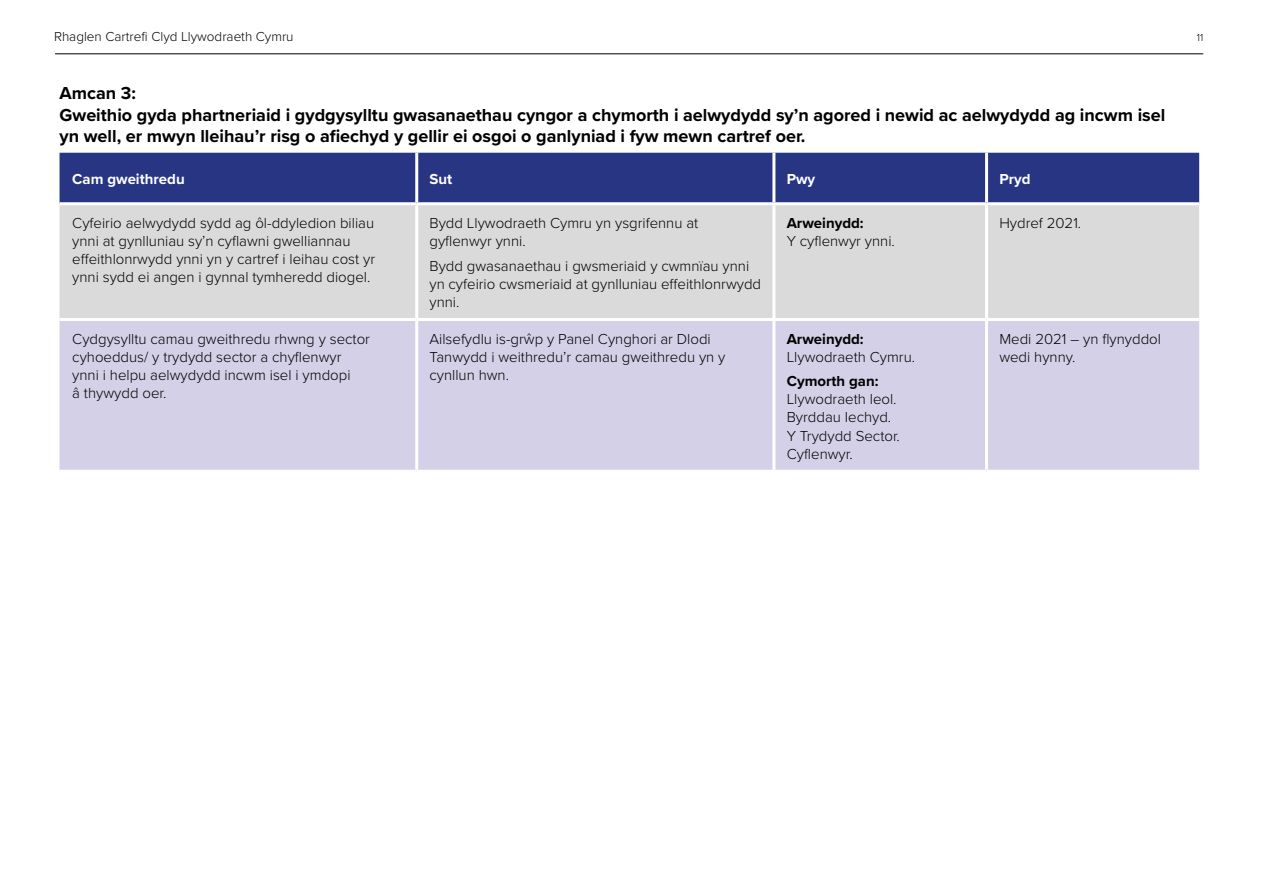
<style>
.page{position:relative;width:1263px;height:893px;background:#fff}
.page>*{position:absolute;margin:0;border:0;box-sizing:border-box;transform-origin:0 0}
.Figure_headings{font:700 18px/21.6px "Proxima Nova";color:#000}
.Table_Text{font:300 15px/18px "Proxima Nova";color:#000}
.Table_Text-2{font:700 15px "Proxima Nova";color:#fff}
.t1{font:300 13.5px "Proxima Nova";color:#000}
.t2{font:300 10.5px "Proxima Nova";color:#000}
.s1{font-weight:700}
</style>
<div class="page">
<hr style="left:55px;top:54px;width:1148px;height:1px;background:#000">
<div style="left:60px;top:153px;width:1139px;height:49px;background:#283583"></div>
<div style="left:60px;top:205px;width:1139px;height:113px;background:#dadada"></div>
<div style="left:60px;top:321px;width:1139px;height:149px;background:#d3d0e7"></div>
<hr style="left:415px;top:153px;width:3px;height:49px;background:#fff">
<hr style="left:772px;top:153px;width:3px;height:49px;background:#fff">
<hr style="left:985px;top:153px;width:3px;height:49px;background:#fff">
<hr style="left:415px;top:205px;width:3px;height:113px;background:#fff">
<hr style="left:772px;top:205px;width:3px;height:113px;background:#fff">
<hr style="left:985px;top:205px;width:3px;height:113px;background:#fff">
<hr style="left:415px;top:321px;width:3px;height:149px;background:#fff">
<hr style="left:772px;top:321px;width:3px;height:149px;background:#fff">
<hr style="left:985px;top:321px;width:3px;height:149px;background:#fff">
<p class="t1" style="left:54px;top:26px;width:241px">Rhaglen Cartrefi Clyd Llywodraeth Cymru</p>
<p class="t2" style="left:1197px;top:30px;width:8px">11</p>
<p class="Figure_headings" style="left:60px;top:82px;width:1107px">Amcan 3:<br>Gweithio gyda phartneriaid i gydgysylltu gwasanaethau cyngor a chymorth i aelwydydd sy’n agored i newid ac aelwydydd ag incwm isel yn well, er mwyn lleihau’r risg o afiechyd y gellir ei osgoi o ganlyniad i fyw mewn cartref oer.</p>
<p class="Table_Text-2" style="left:72px;top:168px;width:114px">Cam gweithredu</p>
<p class="Table_Text-2" style="left:429px;top:168px;width:24px">Sut</p>
<p class="Table_Text-2" style="left:787px;top:168px;width:30px">Pwy</p>
<p class="Table_Text-2" style="left:999px;top:168px;width:33px">Pryd</p>
<p class="Table_Text" style="left:72px;top:214px;width:304px">Cyfeirio aelwydydd sydd ag ôl-ddyledion biliau ynni at gynlluniau sy’n cyflawni gwelliannau effeithlonrwydd ynni yn y cartref i leihau cost yr ynni sydd ei angen i gynnal tymheredd diogel.</p>
<p class="Table_Text" style="left:429px;top:214px;width:270px">Bydd Llywodraeth Cymru yn ysgrifennu at gyflenwyr ynni.</p>
<p class="Table_Text" style="left:787px;top:214px;width:110px"><span class="s1">Arweinydd:<br></span>Y cyflenwyr ynni.</p>
<p class="Table_Text" style="left:999px;top:214px;width:83px">Hydref 2021.</p>
<p class="Table_Text" style="left:429px;top:256px;width:333px">Bydd gwasanaethau i gwsmeriaid y cwmnïau ynni yn cyfeirio cwsmeriaid at gynlluniau effeithlonrwydd ynni.</p>
<p class="Table_Text" style="left:72px;top:329px;width:299px">Cydgysylltu camau gweithredu rhwng y sector cyhoeddus/ y trydydd sector a chyflenwyr ynni i helpu aelwydydd incwm isel i ymdopi<br>â thywydd oer.</p>
<p class="Table_Text" style="left:429px;top:329px;width:297px">Ailsefydlu is-grŵp y Panel Cynghori ar Dlodi<br>Tanwydd i weithredu’r camau gweithredu yn y cynllun hwn.</p>
<p class="Table_Text" style="left:787px;top:329px;width:130px"><span class="s1">Arweinydd:<br></span>Llywodraeth Cymru.</p>
<p class="Table_Text" style="left:787px;top:372px;width:115px"><span class="s1">Cymorth gan:<br></span>Llywodraeth leol.<br>Byrddau Iechyd.<br>Y Trydydd Sector.<br>Cyflenwyr.</p>
<p class="Table_Text" style="left:999px;top:329px;width:163px">Medi 2021 – yn flynyddol wedi hynny.</p>
</div>
